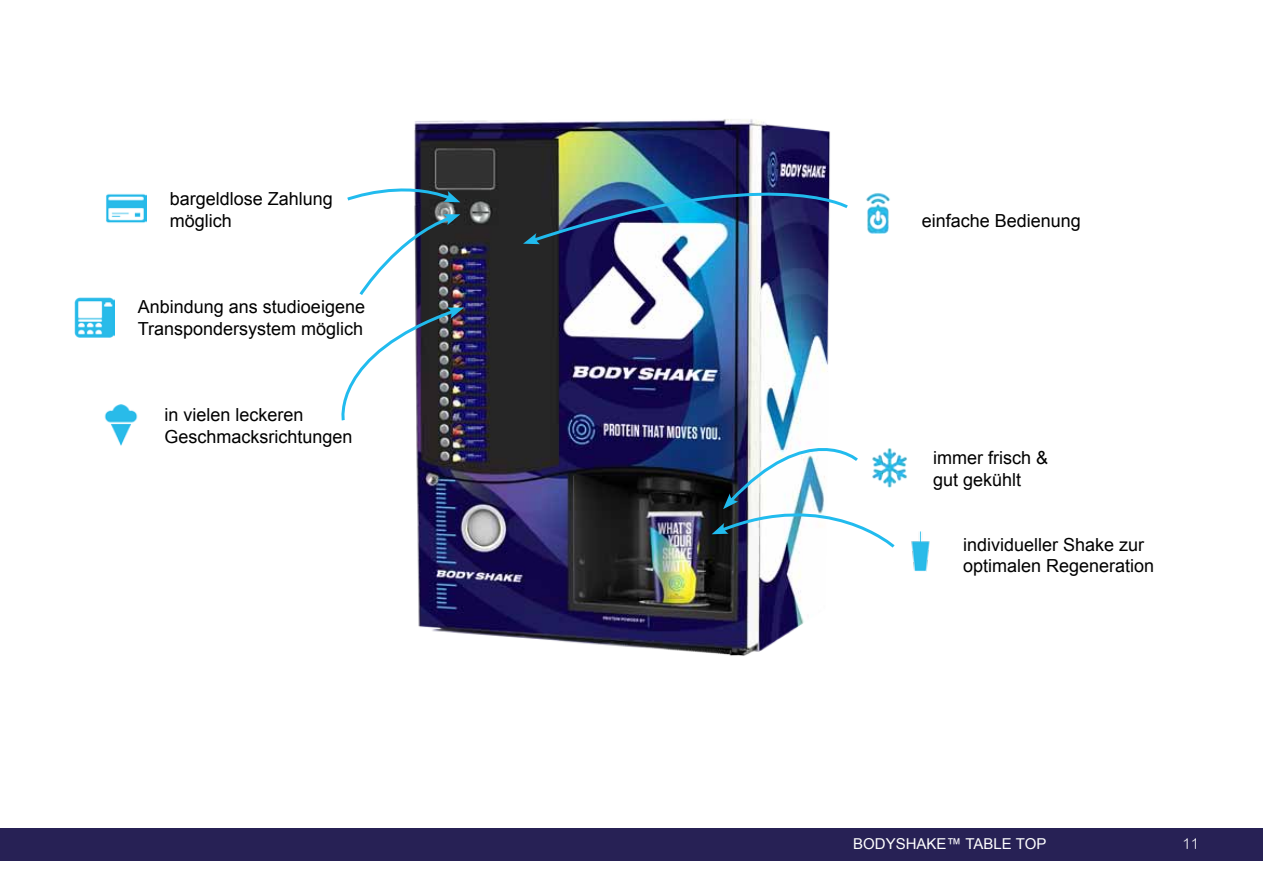
<style>
.page{position:relative;width:1263px;height:893px;background:#fff}
.page>*{position:absolute;margin:0;border:0;box-sizing:border-box;transform-origin:0 0}
.t1{font:18px/21.6px "Arial";color:#000}
.t2{font:15px "Arial";letter-spacing:-.01em;color:#fff}
.t3{font:300 15px "Arial Rounded MT";color:#fff}
</style>
<div class="page">
<div style="left:0;top:828px;width:1263px;height:33px;background:#272155"></div>
<img style="left:414px;top:119px;width:472px;height:537px">
<img style="left:106px;top:193px;width:41px;height:30px">
<img style="left:74px;top:297px;width:41px;height:41px">
<img style="left:858px;top:193px;width:32px;height:40px">
<img style="left:911px;top:531px;width:19px;height:40px">
<img style="left:104px;top:405px;width:34px;height:40px">
<img style="left:896px;top:454px;width:11px;height:29px">
<svg style="left:347px;top:179px;width:113px;height:23px"></svg>
<svg style="left:359px;top:214px;width:101px;height:83px"></svg>
<img style="left:523px;top:162px;width:327px;height:82px">
<img style="left:341px;top:307px;width:123px;height:116px">
<svg style="left:712px;top:418px;width:184px;height:131px"></svg>
<p class="t1" style="left:170px;top:188px;width:165px">bargeldlose Zahlung möglich</p>
<p class="t1" style="left:138px;top:296px;width:229px">Anbindung ans studioeigene<br>Transpondersystem möglich</p>
<p class="t1" style="left:164px;top:404px;width:190px">in vielen leckeren<br>Geschmacksrichtungen</p>
<p class="t1" style="left:922px;top:210px;width:161px">einfache Bedienung</p>
<p class="t1" style="left:933px;top:447px;width:117px">immer frisch &amp; gut gekühlt</p>
<p class="t1" style="left:963px;top:534px;width:193px">individueller Shake zur optimalen Regeneration</p>
<p class="t2" style="left:853px;top:834px;width:12px">bod</p>
<p class="t2" style="left:886px;top:834px;width:42px">ys hake</p>
<p class="t2" style="left:946px;top:834px;width:38px">™ Table</p>
<p class="t2" style="left:1016px;top:834px;width:21px">Top</p>
<p class="t3" style="left:1182px;top:835px;width:18px">11</p>
</div>
